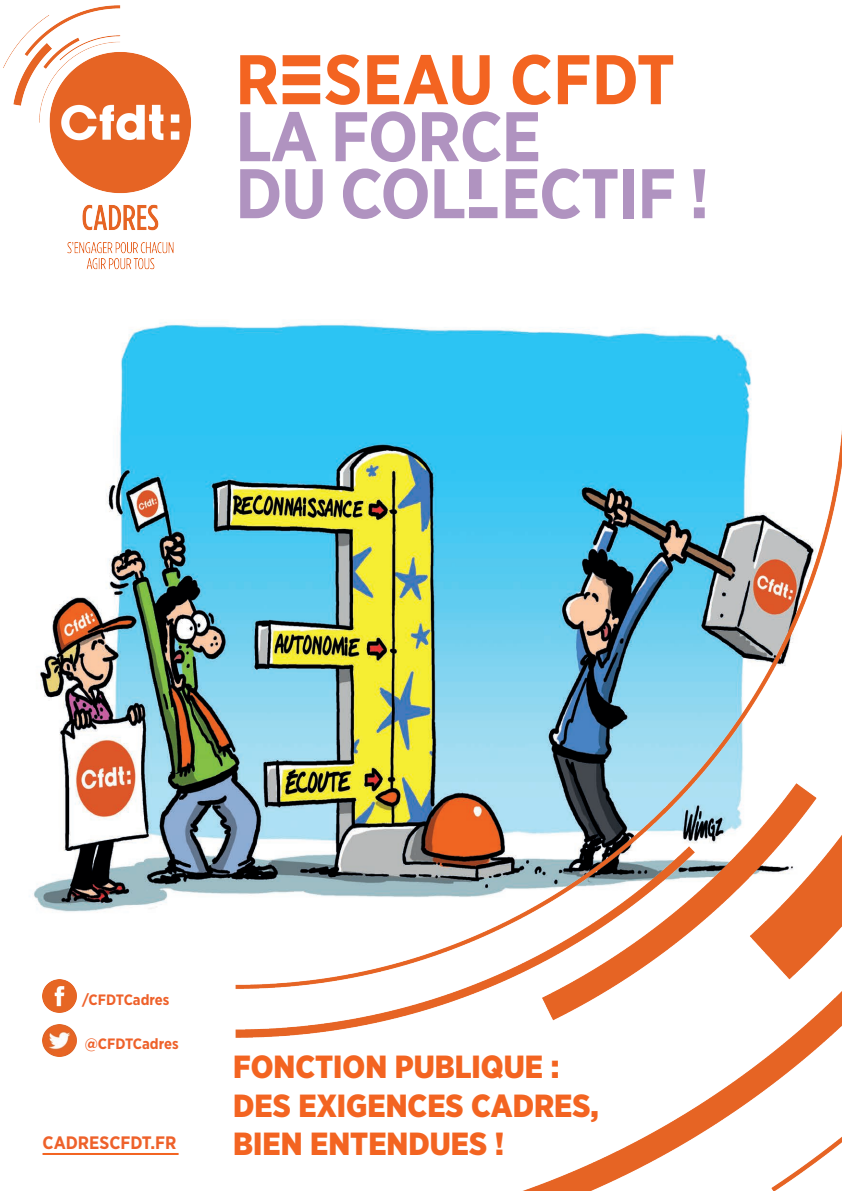
<style>
.page{position:relative;width:842px;height:1191px;background:#fff}
.page>*{position:absolute;margin:0;border:0;box-sizing:border-box;transform-origin:0 0}
.t1{font:700 70px/57px "Gotham Narrow";letter-spacing:-.02em;color:#b093c0}
.t2{font:900 32px/38.4px "Gotham Narrow";color:#f36421}
.t3{font:700 18px "Gotham Narrow";color:#ee612a}
.t4{font:700 15px "Gotham Narrow";color:#ee612a}
.s1{color:#f36421}
.s2{font-family:"CFDT";font-weight:900;font-stretch:condensed;color:#f36421}
.s3{font-family:"CFDT";font-weight:900;font-stretch:condensed}
</style>
<div class="page">
<img style="left:43px;top:1024px;width:34px;height:32px">
<img style="left:43px;top:979px;width:34px;height:33px">
<img style="left:33px;top:322px;width:158px;height:590px">
<img style="left:191px;top:321px;width:651px;height:870px">
<hr style="left:43px;top:1153px;width:136px;height:2px;background:#f36421">
<img style="left:3px;top:5px;width:188px;height:265px">
<h1 class="t1" style="left:235px;top:50px;width:476px"><span class="s1">R</span><span class="s2">E</span><span class="s1">SEAU CFDT<br></span>LA FORCE<br>DU COL<span class="s3">L</span>ECTIF !</h1>
<p class="t4" style="left:82px;top:990px;width:89px">/CFDTCadres</p>
<p class="t4" style="left:85px;top:1034px;width:95px">@CFDTCadres</p>
<p class="t3" style="left:43px;top:1131px;width:135px">CADRESCFDT.FR</p>
<p class="t2" style="left:233px;top:1047px;width:367px">FONCTION PUBLIQUE :<br>DES EXIGENCES CADRES,<br>BIEN ENTENDUES !</p>
</div>
